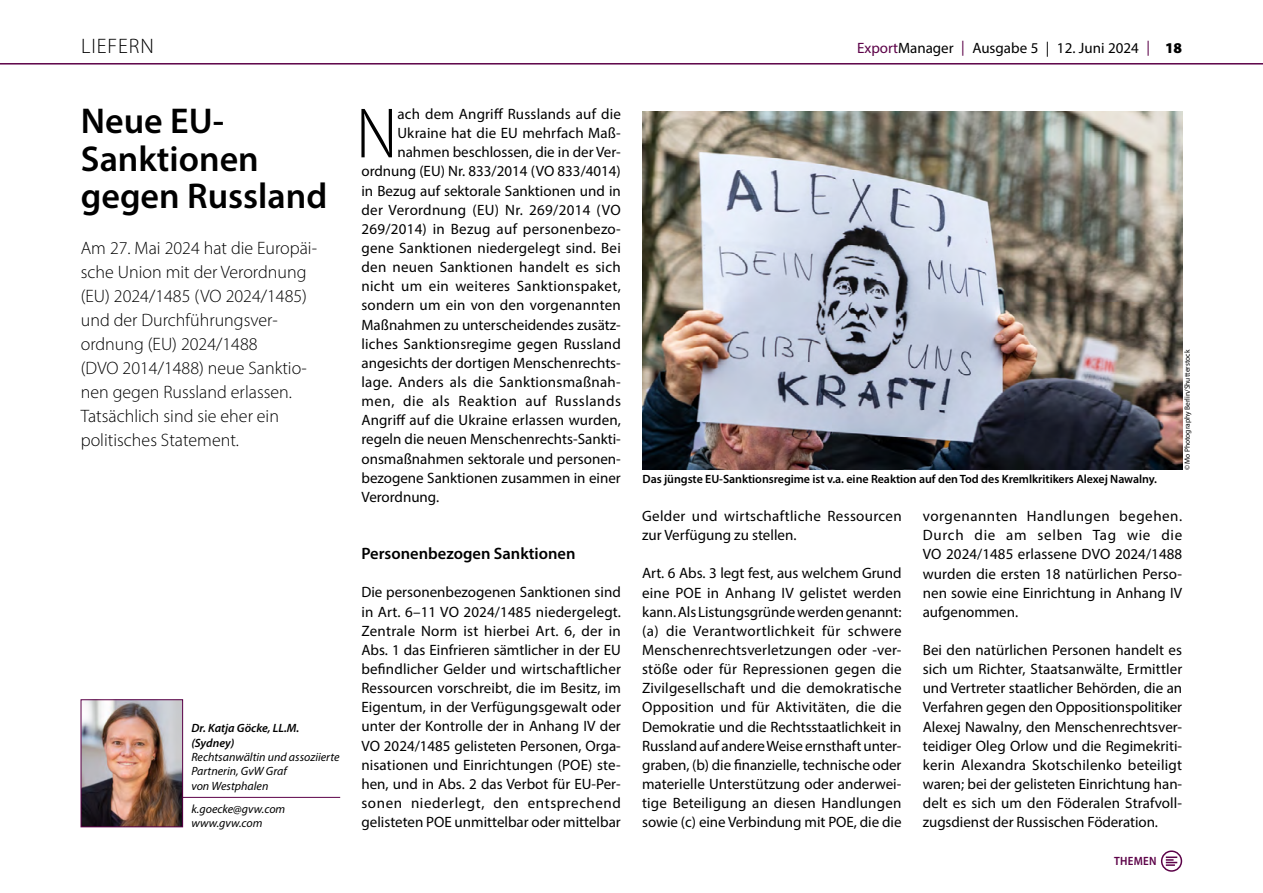
<style>
.page{position:relative;width:1263px;height:893px;background:#fff}
.page>*{position:absolute;margin:0;border:0;box-sizing:border-box;transform-origin:0 0}
.t1{font:300 semi-condensed 71.85px "Myriad Pro";color:#000}
.t2{font:600 36px/37.5px "Myriad Pro";color:#000}
.t3{font:300 21px "Myriad Pro";letter-spacing:.045em;color:#000}
.t4{font:300 18px/24px "Myriad Pro";color:#000}
.t5{font:600 16.5px "Myriad Pro";color:#000}
.t6{font:15px/19.2px "Myriad Pro";color:#000;text-align:justify}
.t7{font:15px/19.2px "Myriad Pro";letter-spacing:.02em;color:#000}
.t8{font:15px "Myriad Pro";letter-spacing:.035em;color:#000}
.t9{font:600 12px "Myriad Pro";letter-spacing:-.005em;color:#000}
.t10{font:italic 12px/14.4px "Myriad Pro";color:#000}
.t11{font:italic 600 12px/14.4px "Myriad Pro";color:#000}
.t12{font:600 semi-condensed 12px "Myriad Pro";letter-spacing:.02em;color:#5c0248}
.t13{font:7.5px "Myriad Pro";color:#000}
.s1{color:#5c0248}
.s2{font-weight:900}
</style>
<div class="page">
<hr style="left:0;top:63px;width:1263px;height:2px;background:#5c0248">
<div style="left:1161px;top:850px;width:21px;height:22px;border:2px solid #5c0248;border-radius:50%"></div>
<svg style="left:1166px;top:856px;width:11px;height:10px"></svg>
<img style="left:642px;top:112px;width:540px;height:358px">
<hr style="left:183px;top:797px;width:157px;height:1px;background:#5c0248">
<img style="left:83px;top:701px;width:98px;height:124px">
<div style="left:81px;top:699px;width:102px;height:128px;border:1px solid #5c0248"></div>
<h3 class="t3" style="left:81px;top:34px;width:74px">LIEFERN</h3>
<h2 class="t2" style="left:81px;top:102px;width:248px">Neue EU-<br>Sanktionen gegen Russland</h2>
<p class="t4" style="left:81px;top:235px;width:238px">Am 27. Mai 2024 hat die Europäi&shy;sche Union mit der Verordnung (EU) 2024/1485 (VO 2024/1485) und der Durchführungsver&shy;ordnung (EU) 2024/1488<br>(DVO 2014/1488) neue Sanktio&shy;nen gegen Russland erlassen.<br>Tatsächlich sind sie eher ein politisches Statement.</p>
<p class="t11" style="left:191px;top:721px;width:109px">Dr. Katja Göcke, LL.M. (Sydney)</p>
<p class="t10" style="left:191px;top:749px;width:150px">Rechtsanwältin und assoziierte<br>Partnerin, GvW Graf<br>von Westphalen</p>
<p class="t10" style="left:191px;top:801px;width:95px">k.goecke@gvw.com www.gvw.com</p>
<h1 class="t1" style="left:356px;top:91px;width:43px">N</h1>
<p class="t6" style="left:397px;top:104px;width:225px">ach dem Angriff Russlands auf die</p>
<p class="t6" style="left:397px;top:123px;width:225px">Ukraine hat die EU mehrfach Maß-</p>
<p class="t6" style="left:397px;top:142px;width:225px">nahmen beschlossen, die in der Ver-</p>
<p class="t6" style="left:361px;top:162px;width:261px">ordnung (EU) Nr. 833/2014 (VO 833/4014)</p>
<p class="t6" style="left:361px;top:181px;width:261px">in Bezug auf sektorale Sanktionen und in</p>
<p class="t7" style="left:361px;top:200px;width:261px">der Verordnung (EU) Nr. 269/2014 (VO</p>
<p class="t7" style="left:361px;top:219px;width:261px">269/2014) in Bezug auf personenbezo-</p>
<p class="t6" style="left:361px;top:238px;width:261px">gene Sanktionen niedergelegt sind. Bei</p>
<p class="t7" style="left:361px;top:257px;width:261px">den neuen Sanktionen handelt es sich</p>
<p class="t7" style="left:361px;top:276px;width:261px">nicht um ein weiteres Sanktionspaket,</p>
<p class="t6" style="left:361px;top:296px;width:261px">sondern um ein von den vorgenannten</p>
<p class="t6" style="left:361px;top:315px;width:261px">Maßnahmen zu unterscheidendes zusätz-</p>
<p class="t6" style="left:361px;top:334px;width:261px">liches Sanktionsregime gegen Russland</p>
<p class="t6" style="left:361px;top:353px;width:261px">angesichts der dortigen Menschenrechts-</p>
<p class="t7" style="left:361px;top:372px;width:261px">lage. Anders als die Sanktionsmaßnah-</p>
<p class="t8" style="left:361px;top:392px;width:261px">men, die als Reaktion auf Russlands</p>
<p class="t6" style="left:361px;top:410px;width:261px">Angriff auf die Ukraine erlassen wurden,</p>
<p class="t6" style="left:361px;top:430px;width:261px">regeln die neuen Menschenrechts-Sankti-</p>
<p class="t6" style="left:361px;top:449px;width:261px">onsmaßnahmen sektorale und personen-</p>
<p class="t6" style="left:361px;top:468px;width:261px">bezogene Sanktionen zusammen in einer</p>
<p class="t6" style="left:361px;top:487px;width:79px">Verordnung.</p>
<p class="t5" style="left:361px;top:543px;width:215px">Personenbezogen Sanktionen</p>
<p class="t6" style="left:361px;top:583px;width:261px">Die personenbezogenen Sanktionen sind in Art. 6–11 VO 2024/1485 niedergelegt.<br>Zentrale Norm ist hierbei Art. 6, der in Abs. 1 das Einfrieren sämtlicher in der EU befindlicher Gelder und wirtschaftlicher Ressourcen vorschreibt, die im Besitz, im Eigentum, in der Verfügungsgewalt oder unter der Kontrolle der in Anhang IV der VO 2024/1485 gelisteten Personen, Orga&shy;nisationen und Einrichtungen (POE) ste&shy;hen, und in Abs. 2 das Verbot für EU-Per&shy;sonen niederlegt, den entsprechend gelisteten POE unmittelbar oder mittelbar</p>
<p class="t6" style="left:857px;top:38px;width:327px"><span class="s1">Export</span>Manager <span class="s1">|</span> Ausgabe 5 | 12. Juni 2024 <span class="s1">|</span> <span class="s2">18</span></p>
<p class="t9" style="left:642px;top:471px;width:516px">Das jüngste EU-Sanktionsregime ist v.a. eine Reaktion auf den Tod des Kremlkritikers Alexej Nawalny.</p>
<p class="t13" style="left:1183px;top:470px;width:122px;rotate:-90deg">©Mo Photography Berlin/Shutterstock</p>
<p class="t7" style="left:642px;top:506px;width:261px">Gelder und wirtschaftliche Ressourcen zur Verfügung zu stellen.</p>
<p class="t6" style="left:642px;top:563px;width:261px">Art. 6 Abs. 3 legt fest, aus welchem Grund eine POE in Anhang IV gelistet werden kann. Als Listungsgründe werden genannt: (a) die Verantwortlichkeit für schwere Menschenrechtsverletzungen oder -ver&shy;stöße oder für Repressionen gegen die Zivilgesellschaft und die demokratische Opposition und für Aktivitäten, die die Demokratie und die Rechtsstaatlichkeit in Russland auf andere Weise ernsthaft unter&shy;graben, (b) die finanzielle, technische oder materielle Unterstützung oder anderwei&shy;tige Beteiligung an diesen Handlungen sowie (c) eine Verbindung mit POE, die die</p>
<p class="t6" style="left:923px;top:506px;width:261px">vorgenannten Handlungen begehen.<br>Durch die am selben Tag wie die VO 2024/1485 erlassene DVO 2024/1488 wurden die ersten 18 natürlichen Perso&shy;nen sowie eine Einrichtung in Anhang IV aufgenommen.</p>
<p class="t6" style="left:923px;top:640px;width:261px">Bei den natürlichen Personen handelt es sich um Richter, Staatsanwälte, Ermittler und Vertreter staatlicher Behörden, die an Verfahren gegen den Oppositionspolitiker Alexej Nawalny, den Menschenrechtsver&shy;teidiger Oleg Orlow und die Regimekriti&shy;kerin Alexandra Skotschilenko beteiligt waren; bei der gelisteten Einrichtung han&shy;delt es sich um den Föderalen Strafvoll&shy;zugsdienst der Russischen Föderation.</p>
<p class="t12" style="left:1114px;top:854px;width:44px">THEMEN</p>
</div>
